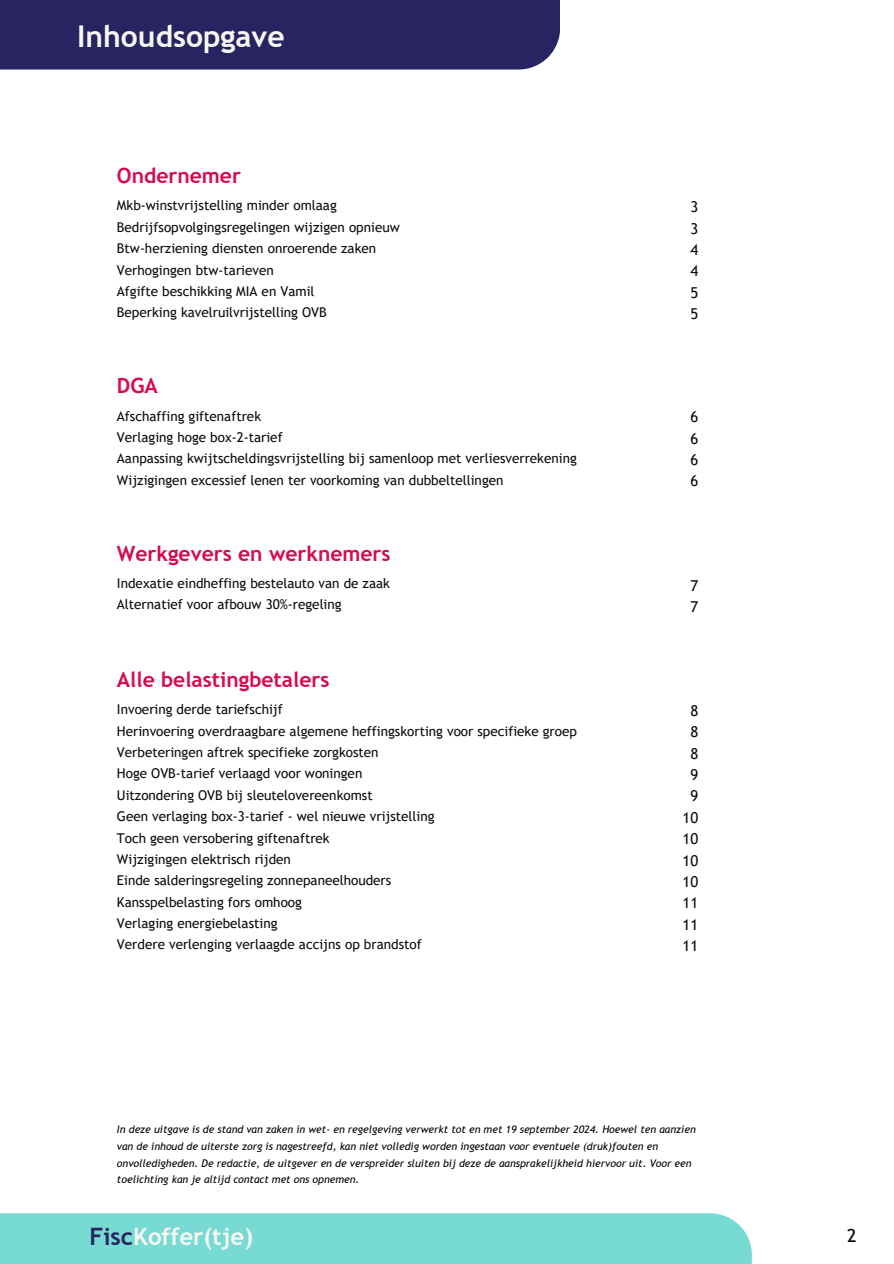
<style>
.page{position:relative;width:894px;height:1264px;background:#fff}
.page>*{position:absolute;margin:0;border:0;box-sizing:border-box;transform-origin:0 0}
.t1{font:700 30px "Trebuchet MS";color:#f7f7f1}
.t2{font:700 24px "Trebuchet MS";color:#f7f7f1}
.t3{font:700 21px "Trebuchet MS";color:#d60b52}
.t4{font:18px "Trebuchet MS";color:#000}
.t5{font:15px/21.3px "Trebuchet MS";color:#0b0b0b;text-align:justify}
.t6{font:13.5px/21.3px "Trebuchet MS";color:#0b0b0b}
.t7{font:italic 10.5px/16.6px "Trebuchet MS";color:#000}
.s1{color:#282361}
</style>
<div class="page">
<div style="left:0;top:1213px;width:751px;height:50px;background:#77dbd3"></div>
<div style="left:0;top:0;width:559px;height:70px;background:#282361"></div>
<p class="t1" style="left:77px;top:19px;width:209px">Inhoudsopgave</p>
<h1 class="t3" style="left:117px;top:163px;width:125px">Ondernemer</h1>
<h4 class="t6" style="left:117px;top:195px;width:284px">Mkb-winstvrijstelling minder omlaag Bedrijfsopvolgingsregelingen wijzigen opnieuw Btw-herziening diensten onroerende zaken Verhogingen btw-tarieven<br>Afgifte beschikking MIA en Vamil<br>Beperking kavelruilvrijstelling OVB</h4>
<h5 class="t5" style="left:690px;top:196px;width:9px">3<br>3<br>4<br>4<br>5<br>5</h5>
<h3 class="t3" style="left:117px;top:373px;width:42px">DGA</h3>
<h5 class="t6" style="left:117px;top:405px;width:461px">Afschaffing giftenaftrek<br>Verlaging hoge box-2-tarief<br>Aanpassing kwijtscheldingsvrijstelling bij samenloop met verliesverrekening Wijzigingen excessief lenen ter voorkoming van dubbeltellingen</h5>
<h4 class="t3" style="left:117px;top:541px;width:275px">Werkgevers en werknemers</h4>
<h5 class="t6" style="left:117px;top:572px;width:274px">Indexatie eindheffing bestelauto van de zaak<br>Alternatief voor afbouw 30%-regeling</h5>
<h5 class="t5" style="left:690px;top:406px;width:9px">6<br>6<br>6<br>6</h5>
<h5 class="t5" style="left:690px;top:575px;width:9px">7<br>7</h5>
<h5 class="t3" style="left:117px;top:667px;width:214px">Alle belastingbetalers</h5>
<h4 class="t6" style="left:117px;top:698px;width:461px">Invoering derde tariefschijf<br>Herinvoering overdraagbare algemene heffingskorting voor specifieke groep Verbeteringen aftrek specifieke zorgkosten<br>Hoge OVB-tarief verlaagd voor woningen<br>Uitzondering OVB bij sleutelovereenkomst<br>Geen verlaging box-3-tarief - wel nieuwe vrijstelling<br>Toch geen versobering giftenaftrek<br>Wijzigingen elektrisch rijden<br>Einde salderingsregeling zonnepaneelhouders<br>Kansspelbelasting fors omhoog<br>Verlaging energiebelasting<br>Verdere verlenging verlaagde accijns op brandstof</h4>
<h5 class="t5" style="left:682px;top:700px;width:17px;text-align:center">8<br>8<br>8<br>9<br>9<br>10<br>10<br>10<br>10<br>11<br>11<br>11</h5>
<h2 class="t7" style="left:117px;top:1121px;width:580px">In deze uitgave is de stand van zaken in wet- en regelgeving verwerkt tot en met 19 september 2024. Hoewel ten aanzien van de inhoud de uiterste zorg is nagestreefd, kan niet volledig worden ingestaan voor eventuele (druk)fouten en onvolledigheden. De redactie, de uitgever en de verspreider sluiten bij deze de aansprakelijkheid hiervoor uit. Voor een toelichting kan je altijd contact met ons opnemen.</h2>
<h5 class="t2" style="left:89px;top:1222px;width:165px"><span class="s1">Fisc</span>Koffer(tje)</h5>
<p class="t4" style="left:847px;top:1224px;width:11px">2</p>
</div>
